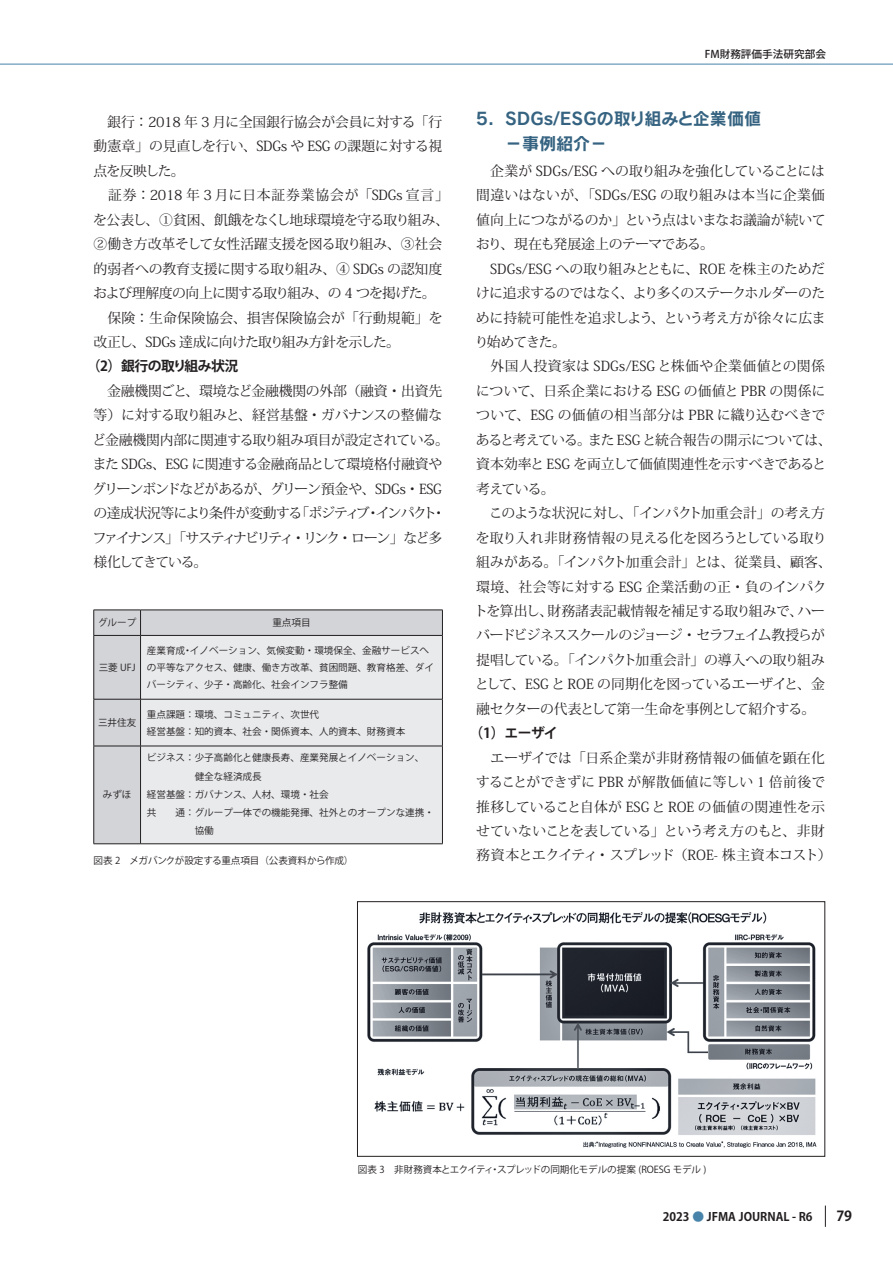
<style>
.page{position:relative;width:893px;height:1263px;background:#fff}
.page>*{position:absolute;margin:0;border:0;box-sizing:border-box;transform-origin:0 0}
.t1{font:16.95px/24.5px "Rodin Pro B";color:#356381}
.t2{font:13.8px/24.5px "Koz Min Pro";letter-spacing:-.02em;color:#231f20}
.t3{font:13.8px/24.5px "Koz Min Pro";letter-spacing:-.04em;color:#231f20}
.t4{font:13.8px/24.5px "Koz Min Pro";color:#231f20}
.t5{font:700 13.8px "Koz Go Pro";letter-spacing:-.04em;color:#231f20}
.t6{font:700 11.7px "Koz Go Pro";color:#231f20}
.t7{font:500 10.65px "Koz Go Pro";color:#231f20}
.t8{font:9.6px/17px "Koz Go Pro";color:#231f20}
.s1{color:#4883a9}
</style>
<div class="page">
<hr style="left:0;top:64px;width:893px;height:1px;background:#4883a9">
<svg style="left:825px;top:1205px;width:1px;height:22px"></svg>
<div style="left:95px;top:611px;width:347px;height:232px;background:#d2d4d8"></div>
<div style="left:141px;top:636px;width:301px;height:207px;background:#e9eaec"></div>
<hr style="left:94px;top:610px;width:47px;height:1px;background:#231f20">
<svg style="left:94px;top:610px;width:1px;height:25px"></svg>
<hr style="left:141px;top:610px;width:302px;height:1px;background:#231f20">
<svg style="left:140px;top:610px;width:1px;height:25px"></svg>
<svg style="left:442px;top:610px;width:1px;height:25px"></svg>
<hr style="left:94px;top:635px;width:47px;height:1px;background:#231f20">
<hr style="left:94px;top:636px;width:1px;height:63px;background:#231f20">
<hr style="left:141px;top:635px;width:302px;height:1px;background:#231f20">
<hr style="left:140px;top:636px;width:1px;height:63px;background:#231f20">
<hr style="left:442px;top:636px;width:1px;height:63px;background:#231f20">
<hr style="left:94px;top:699px;width:47px;height:1px;background:#231f20">
<hr style="left:94px;top:699px;width:1px;height:47px;background:#231f20">
<hr style="left:141px;top:699px;width:302px;height:1px;background:#231f20">
<hr style="left:140px;top:699px;width:1px;height:47px;background:#231f20">
<hr style="left:442px;top:699px;width:1px;height:47px;background:#231f20">
<hr style="left:94px;top:746px;width:47px;height:1px;background:#231f20">
<hr style="left:94px;top:746px;width:1px;height:97px;background:#231f20">
<hr style="left:141px;top:746px;width:302px;height:1px;background:#231f20">
<hr style="left:140px;top:746px;width:1px;height:97px;background:#231f20">
<hr style="left:442px;top:746px;width:1px;height:97px;background:#231f20">
<hr style="left:94px;top:843px;width:47px;height:1px;background:#231f20">
<hr style="left:141px;top:843px;width:302px;height:1px;background:#231f20">
<img style="left:367px;top:912px;width:449px;height:236px">
<div style="left:357px;top:901px;width:468px;height:255px;border:1px solid #231f20"></div>
<p class="t2" style="left:93px;top:109px;width:357px">　銀行：2018 年 3 月に全国銀行協会が会員に対する「行動憲章」の見直しを行い、SDGs や ESG の課題に対する視点を反映した。<br>　証券：2018 年 3 月に日本証券業協会が「SDGs 宣言」を公表し、①貧困、飢餓をなくし地球環境を守る取り組み、<br>②働き方改革そして女性活躍支援を図る取り組み、③社会的弱者への教育支援に関する取り組み、④ SDGs の認知度および理解度の向上に関する取り組み、の 4 つを掲げた。　保険：生命保険協会、損害保険協会が「行動規範」を改正し、SDGs 達成に向けた取り組み方針を示した。</p>
<p class="t5" style="left:87px;top:357px;width:153px">（2）銀行の取り組み状況</p>
<p class="t3" style="left:92px;top:378px;width:358px">　金融機関ごと、環境など金融機関の外部（融資・出資先等）に対する取り組みと、経営基盤・ガバナンスの整備など金融機関内部に関連する取り組み項目が設定されている。また SDGs、ESG に関連する金融商品として環境格付融資やグリーンボンドなどがあるが、グリーン預金や、SDGs・ESGの達成状況等により条件が変動する「ポジティブ・インパクト・ファイナンス」「サスティナビリティ・リンク・ローン」など多様化してきている。</p>
<p class="t8" style="left:98px;top:614px;width:40px">グループ</p>
<p class="t8" style="left:272px;top:614px;width:40px">重点項目</p>
<p class="t8" style="left:99px;top:659px;width:38px">三菱 UFJ</p>
<p class="t8" style="left:147px;top:642px;width:289px">産業育成・イノベーション、気候変動・環境保全、金融サービスへの平等なアクセス、健康、働き方改革、貧困問題、教育格差、ダイバーシティ、少子・高齢化、社会インフラ整備</p>
<p class="t8" style="left:98px;top:714px;width:40px">三井住友</p>
<p class="t8" style="left:147px;top:706px;width:260px">重点課題：環境、コミュニティ、次世代<br>経営基盤：知的資本、社会・関係資本、人的資本、財務資本</p>
<p class="t8" style="left:147px;top:749px;width:289px;line-height:18px">ビジネス：少子高齢化と健康長寿、産業発展とイノベーション、　　　　　健全な経済成長<br>経営基盤：ガバナンス、人材、環境・社会<br>共　　通：グループ一体での機能発揮、社外とのオープンな連携・</p>
<p class="t8" style="left:94px;top:852px;width:261px">図表 2　メガバンクが設定する重点項目（公表資料から作成）</p>
<p class="t8" style="left:103px;top:786px;width:30px">みずほ</p>
<p class="t7" style="left:705px;top:48px;width:123px">FM財務評価手法研究部会</p>
<p class="t1" style="left:476px;top:106px;width:286px">5．SDGs/ESGの取り組みと企業価値　 －事例紹介－</p>
<p class="t2" style="left:474px;top:158px;width:359px">　企業が SDGs/ESG への取り組みを強化していることには間違いはないが、「SDGs/ESG の取り組みは本当に企業価値向上につながるのか」という点はいまなお議論が続いており、現在も発展途上のテーマである。<br>　SDGs/ESG への取り組みとともに、ROE を株主のためだけに追求するのではなく、より多くのステークホルダーのために持続可能性を追求しよう、という考え方が徐々に広まり始めてきた。<br>　外国人投資家は SDGs/ESG と株価や企業価値との関係について、日系企業における ESG の価値と PBR の関係について、ESG の価値の相当部分は PBR に織り込むべきであると考えている。また ESGと統合報告の開示については、資本効率と ESG を両立して価値関連性を示すべきであると考えている。<br>　このような状況に対し、「インパクト加重会計」の考え方を取り入れ非財務情報の見える化を図ろうとしている取り組みがある。「インパクト加重会計」とは、従業員、顧客、環境、社会等に対する ESG 企業活動の正・負のインパクトを算出し、財務諸表記載情報を補足する取り組みで、ハーバードビジネススクールのジョージ・セラフェイム教授らが提唱している。「インパクト加重会計」の導入への取り組みとして、ESG と ROE の同期化を図っているエーザイと、金融セクターの代表として第一生命を事例として紹介する。</p>
<p class="t5" style="left:470px;top:724px;width:90px">（1）エーザイ</p>
<p class="t4" style="left:476px;top:745px;width:357px">　エーザイでは「日系企業が非財務情報の価値を顕在化することができずに PBR が解散価値に等しい 1 倍前後で推移していること自体が ESG と ROE の価値の関連性を示せていないことを表している」という考え方のもと、非財務資本とエクイティ・スプレッド（ROE- 株主資本コスト）</p>
<p class="t8" style="left:358px;top:1161px;width:350px">図表 3　非財務資本とエクイティ・スプレッドの同期化モデルの提案 (ROESG モデル )</p>
<p class="t6" style="left:663px;top:1209px;width:151px">2023 <span class="s1">●</span> JFMA JOURNAL - R6</p>
<p class="t5" style="left:836px;top:1207px;width:17px">79</p>
</div>
